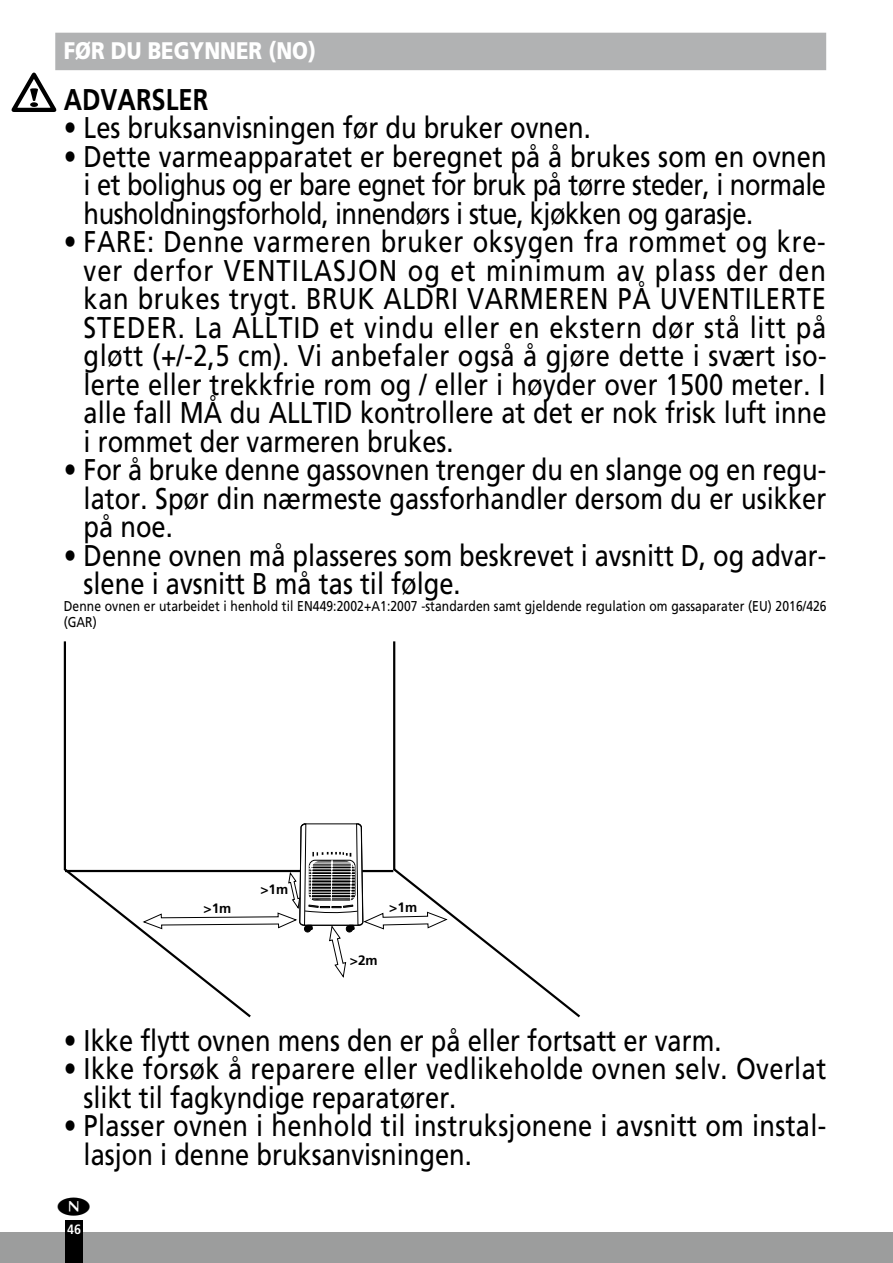
<style>
.page{position:relative;width:893px;height:1263px;background:#fff}
.page>*{position:absolute;margin:0;border:0;box-sizing:border-box;transform-origin:0 0}
.t1{font:30px/28.5px "Frutiger LT Std";color:#000;text-align:justify;scale:.85 1}
.t2{font:700 30px "Frutiger LT Std";color:#000;scale:.85 1}
.t3{font:900 24px "Frutiger LT Std";color:#fff;scale:.85 1}
.t4{font:14.25px/16.5px "Frutiger LT Std";letter-spacing:.005em;color:#000;scale:.85 1}
.t5{font:700 13.65px "Frutiger LT Std";color:#000}
.t6{font:700 condensed 13.5px "Frutiger LT Std";color:#fff}
</style>
<div class="page">
<div style="left:0;top:1232px;width:893px;height:31px;background:#9c9d9d"></div>
<div style="left:65px;top:1221px;width:18px;height:42px;background:#000"></div>
<div style="left:55px;top:33px;width:771px;height:37px;background:#b1b2b3"></div>
<svg style="left:11px;top:69px;width:51px;height:43px"></svg>
<svg style="left:393px;top:641px;width:187px;height:377px"></svg>
<svg style="left:253px;top:823px;width:195px;height:155px"></svg>
<svg style="left:63px;top:641px;width:190px;height:377px"></svg>
<p class="t3" style="left:64px;top:36px;width:298px">FØR DU BEGYNNER (NO)</p>
<p class="t2" style="left:64px;top:82px;width:172px">ADVARSLER</p>
<p class="t1" style="left:64px;top:114px;width:622px">• Les bruksanvisningen før du bruker ovnen.</p>
<p class="t1" style="left:84px;top:142px;width:876px;text-indent:-20px">• Dette varmeapparatet er beregnet på å brukes som en ovnen i et bolighus og er bare egnet for bruk på tørre steder, i normale husholdningsforhold, innendørs i stue, kjøkken og garasje.</p>
<p class="t1" style="left:84px;top:228px;width:876px;text-indent:-20px">• FARE: Denne varmeren bruker oksygen fra rommet og kre&shy;ver derfor VENTILASJON og et minimum av plass der den kan brukes trygt. BRUK ALDRI VARMEREN PÅ UVENTILERTE STEDER. La ALLTID et vindu eller en ekstern dør stå litt på gløtt (+/-2,5 cm). Vi anbefaler også å gjøre dette i svært iso&shy;lerte eller trekkfrie rom og / eller i høyder over 1500 meter. I alle fall MÅ du ALLTID kontrollere at det er nok frisk luft inne i rommet der varmeren brukes.</p>
<p class="t1" style="left:84px;top:456px;width:875px;text-indent:-20px">• For å bruke denne gassovnen trenger du en slange og en regu&shy;lator. Spør din nærmeste gassforhandler dersom du er usikker på noe.</p>
<p class="t1" style="left:84px;top:541px;width:875px;text-indent:-20px">• Denne ovnen må plasseres som beskrevet i avsnitt D, og advar&shy;slene i avsnitt B må tas til følge.</p>
<p class="t4" style="left:64px;top:598px;width:899px">Denne ovnen er utarbeidet i henhold til EN449:2002+A1:2007 -standarden samt gjeldende regulation om gassaparater (EU) 2016/426 (GAR)</p>
<p class="t5" style="left:260px;top:881px;width:29px">&gt;1m</p>
<p class="t5" style="left:204px;top:900px;width:29px">&gt;1m</p>
<p class="t5" style="left:389px;top:899px;width:29px">&gt;1m</p>
<p class="t5" style="left:350px;top:952px;width:29px">&gt;2m</p>
<p class="t1" style="left:64px;top:1026px;width:775px">• Ikke flytt ovnen mens den er på eller fortsatt er varm.</p>
<p class="t1" style="left:84px;top:1054px;width:875px;text-indent:-20px">• Ikke forsøk å reparere eller vedlikeholde ovnen selv. Overlat slikt til fagkyndige reparatører.</p>
<p class="t1" style="left:84px;top:1111px;width:875px;text-indent:-20px">• Plasser ovnen i henhold til instruksjonene i avsnitt om instal&shy;lasjon i denne bruksanvisningen.</p>
<p class="t6" style="left:67px;top:1222px;width:16px">46</p>
</div>
